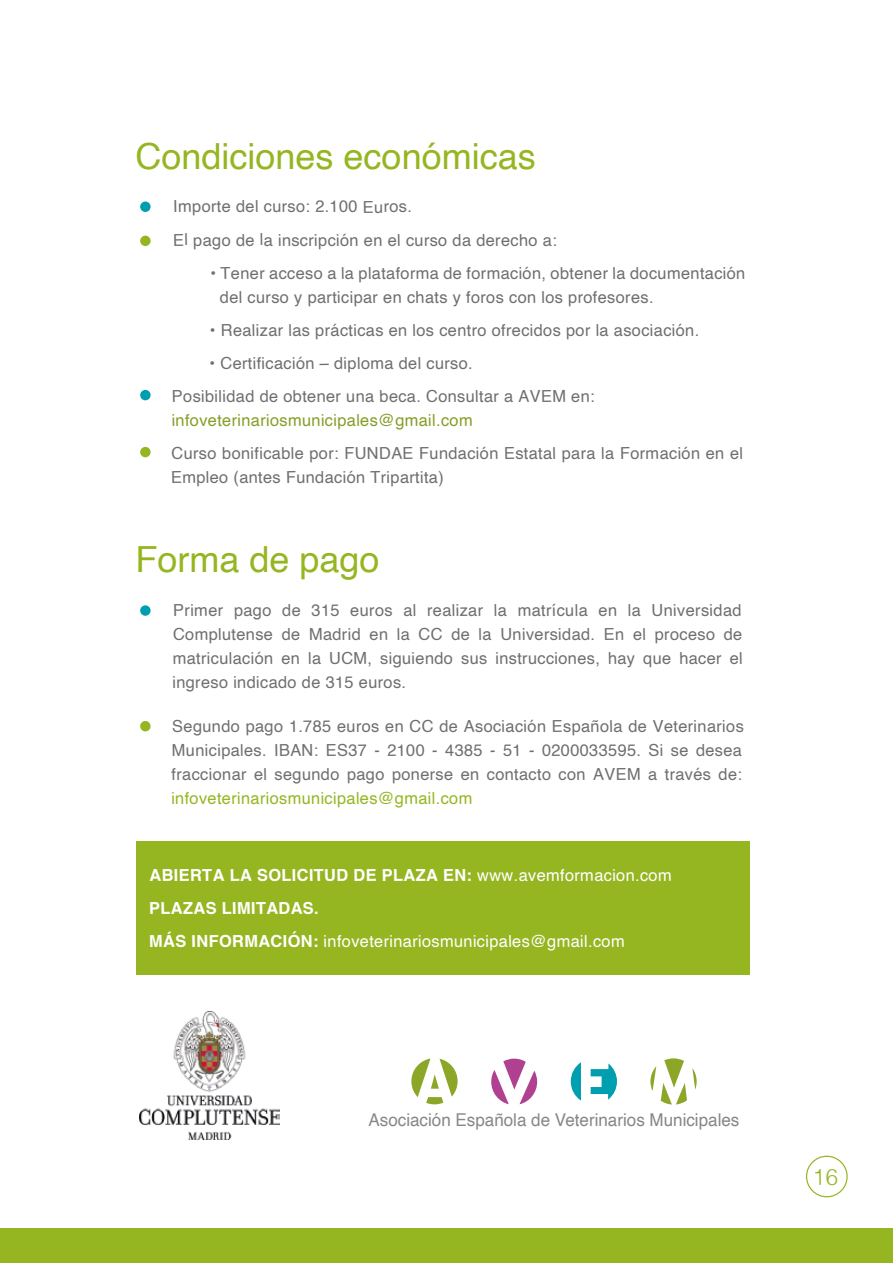
<style>
.page{position:relative;width:893px;height:1263px;background:#fff}
.page>*{position:absolute;margin:0;border:0;box-sizing:border-box;transform-origin:0 0}
.t1{font:36px "Helvetica";color:#95b621}
.t2{font:17.7px "Helvetica";color:#878787}
.t3{font:16.5px/24px "Helvetica";color:#706f6f}
.t4{font:700 16.5px/31.8px "Helvetica";color:#fff}
.t5{font:16.5px "Helvetica";color:#fff}
.t6{font:16.5px "Helvetica";color:#869e28}
.t7{font:16.5px "Helvetica";color:#95b621}
.s1{font-weight:400}
</style>
<div class="page">
<div style="left:0;top:1228px;width:893px;height:35px;background:#95b621"></div>
<svg style="left:491px;top:1058px;width:46px;height:46px"></svg>
<svg style="left:591px;top:1063px;width:26px;height:37px"></svg>
<svg style="left:571px;top:1062px;width:10px;height:39px"></svg>
<svg style="left:650px;top:1058px;width:47px;height:46px"></svg>
<svg style="left:411px;top:1058px;width:47px;height:46px"></svg>
<img style="left:140px;top:1011px;width:139px;height:129px">
<div style="left:140px;top:202px;width:11px;height:10px;background:#009faf;border-radius:50%"></div>
<div style="left:140px;top:390px;width:11px;height:10px;background:#009faf;border-radius:50%"></div>
<div style="left:140px;top:605px;width:11px;height:11px;background:#009faf;border-radius:50%"></div>
<div style="left:140px;top:236px;width:11px;height:10px;background:#95b621;border-radius:50%"></div>
<div style="left:140px;top:447px;width:11px;height:10px;background:#95b621;border-radius:50%"></div>
<div style="left:140px;top:721px;width:11px;height:10px;background:#95b621;border-radius:50%"></div>
<div style="left:136px;top:841px;width:613px;height:134px;background:#95b621"></div>
<div style="left:806px;top:1156px;width:42px;height:41px;border:1px solid #95b621;border-radius:50%"></div>
<h1 class="t1" style="left:136px;top:128px;width:402px">Condiciones económicas</h1>
<p class="t3" style="left:172px;top:192px;width:385px;line-height:34.2px;rotate:-1deg">Importe del curso: 2.100 Euros.<br>El pago de la inscripción en el curso da derecho a:</p>
<p class="t3" style="left:219px;top:266px;width:527px;line-height:23.2px;text-indent:-9px;rotate:-1deg">•Tener acceso a la plataforma de formación, obtener la documentación del curso y participar en chats y foros con los profesores.</p>
<p class="t3" style="left:210px;top:323px;width:491px;rotate:-1deg">• Realizar las prácticas en los centro ofrecidos por la asociación.</p>
<p class="t3" style="left:171px;top:350px;width:424px;line-height:33.6px;text-indent:38px;rotate:-1deg">• Certificación – diploma del curso.<br>Posibilidad de obtener una beca. Consultar a AVEM en:</p>
<p class="t6" style="left:171px;top:410px;width:303px;rotate:-1deg">infoveterinariosmunicipales@gmail.com</p>
<p class="t3" style="left:170px;top:448px;width:574px;line-height:21.6px;rotate:-1deg">Curso bonificable por: FUNDAE Fundación Estatal para la Formación en el<br>Empleo (antes Fundación Tripartita)</p>
<h1 class="t1" style="left:136px;top:532px;width:246px">Forma de pago</h1>
<p class="t3" style="left:172px;top:604px;width:572px;text-align:justify;rotate:-1deg">Primer pago de 315 euros al realizar la matrícula en la Universidad Complutense de Madrid en la CC de la Universidad. En el proceso de matriculación en la UCM, siguiendo sus instrucciones, hay que hacer el</p>
<p class="t3" style="left:172px;top:673px;width:235px;rotate:-1deg">ingreso indicado de 315 euros.</p>
<p class="t3" style="left:171px;top:720px;width:574px;rotate:-1deg">Segundo pago 1.785 euros en CC de Asociación Española de Veterinarios<br>Municipales. IBAN: ES37 - 2100 - 4385 - 51 - 0200033595. Si se desea fraccionar el segundo pago ponerse en contacto con AVEM a través de:</p>
<p class="t7" style="left:171px;top:788px;width:303px;rotate:-1deg">infoveterinariosmunicipales@gmail.com</p>
<p class="t4" style="left:148px;top:864px;width:524px;rotate:-1deg">ABIERTA LA SOLICITUD DE PLAZA EN: <span class="s1">www.avemformacion.com<br></span>PLAZAS LIMITADAS.</p>
<p class="t5" style="left:149px;top:934px;width:477px;rotate:-1deg"><sup>MÁS</sup> <sup>INFORMACIÓN:</sup> infoveterinariosmunicipales@gmail.com</p>
<p class="t2" style="left:369px;top:1106px;width:372px">Asociación Española de Veterinarios Municipales</p>
</div>
